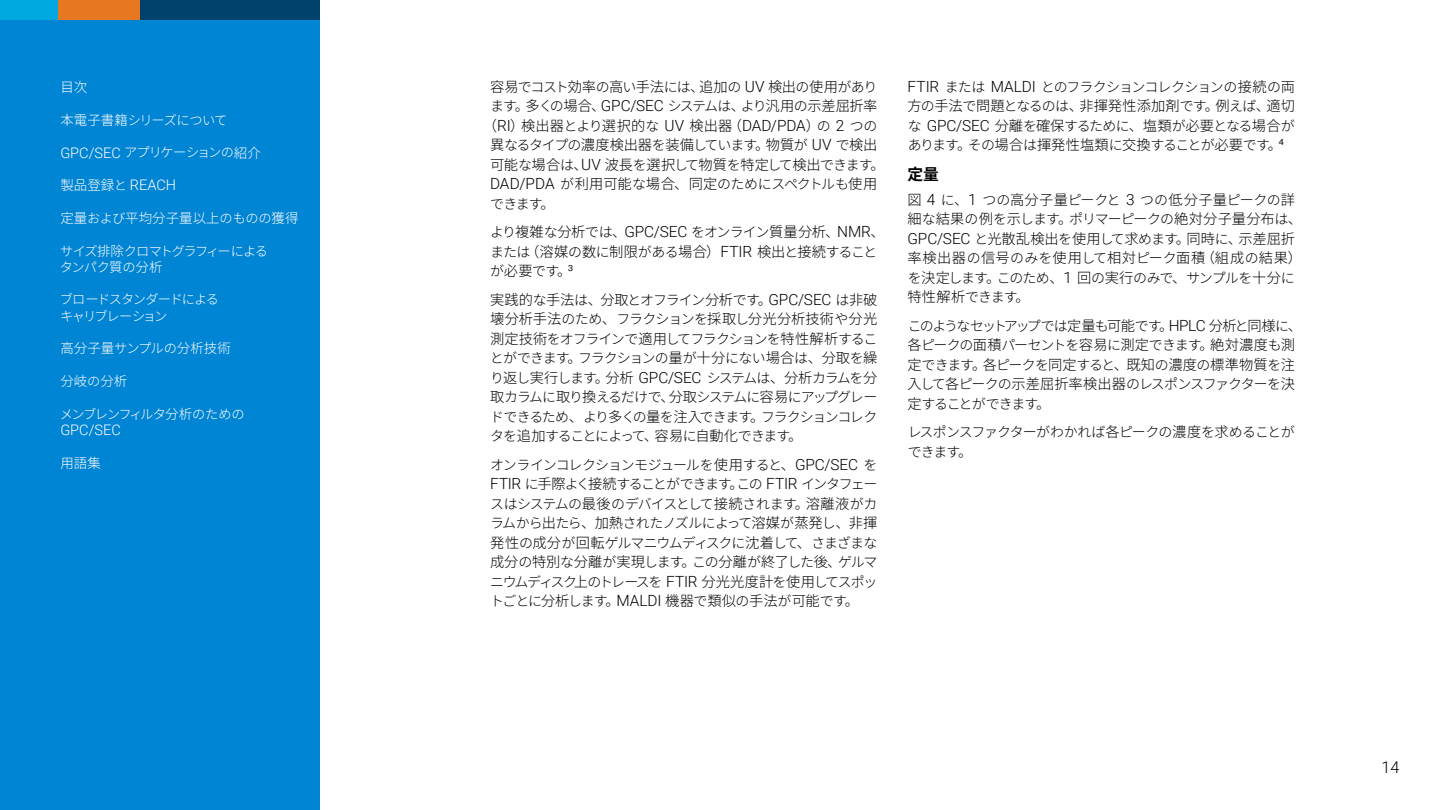
<style>
.page{position:relative;width:1440px;height:810px;background:#fff}
.page>*{position:absolute;margin:0;border:0;box-sizing:border-box;transform-origin:0 0}
.t1{font:300 16.2px "Roboto";color:#000}
.Heading2{font:700 15.75px "Noto Sans CJ Kjp";color:#000}
.t2{font:300 14.55px "Roboto";color:#fff}
.Body{font:300 14.25px/19.5px "Noto Sans CJ Kjp";letter-spacing:.005em;color:#000;text-align:center}
.Body-2{font:300 14.25px/19.5px "Noto Sans CJ Kjp";letter-spacing:.025em;color:#000}
.Body-3{font:300 13.95px/19.5px "Noto Sans CJ Kjp";letter-spacing:-.08em;color:#000}
.Body-4{font:300 13.95px/19.5px "Noto Sans CJ Kjp";letter-spacing:-.1em;color:#000}
.t3{font:300 13.5px "Noto Sans CJ Kjp";color:#fff}
.t4{font:300 13.2px/16.2px "Noto Sans CJ Kjp";letter-spacing:-.09em;color:#fff}
.t5{font:300 13.2px "Noto Sans CJ Kjp";letter-spacing:-.07em;color:#fff}
.s1{font-size:13.5px}
.s2{font-family:"Roboto";font-size:14.55px}
.s3{font-family:"Noto Sans CJ Kjp";font-size:13.5px}
.s4{font-family:"Noto Sans CJ Kjp";font-size:13.2px}
.s5{font-size:13.2px}
.s6{font-size:13.95px}
.s7{font-family:"Roboto";font-size:15.38px}
.s8{font-size:14.25px}
</style>
<div class="page">
<div style="left:0;top:0;width:320px;height:810px;background:#0085d5"></div>
<div style="left:0;top:0;width:320px;height:20px;background:#00426a"></div>
<div style="left:0;top:0;width:81px;height:20px;background:#00a9e0"></div>
<div style="left:59px;top:0;width:81px;height:20px;background:#e87722"></div>
<p class="t3" style="left:60px;top:80px;width:28px">目次</p>
<p class="t5" style="left:60px;top:113px;width:169px"><span class="s1">本電子書籍</span>シリーズについて</p>
<p class="t5" style="left:60px;top:145px;width:202px"><span class="s2">GPC/SEC</span> アプリケーションの<span class="s1">紹介</span></p>
<p class="t2" style="left:60px;top:175px;width:117px"><span class="s3">製品登録</span><span class="s4">と</span> REACH</p>
<p class="t3" style="left:60px;top:210px;width:240px">定量<span class="s5">および</span>平均分子量以上<span class="s5">のものの</span>獲得</p>
<p class="t4" style="left:60px;top:243px;width:210px">サイズ<span class="s1">排除</span>クロマトグラフィーによるタンパク<span class="s1">質</span>の<span class="s1">分析</span></p>
<p class="t4" style="left:60px;top:292px;width:161px">ブロードスタンダードによるキャリブレーション</p>
<p class="t3" style="left:60px;top:341px;width:172px">高分子量<span class="s5">サンプルの</span>分析技術</p>
<p class="t3" style="left:60px;top:374px;width:69px">分岐<span class="s5">の</span>分析</p>
<p class="t4" style="left:60px;top:406px;width:186px">メンブレンフィルタ<span class="s1">分析</span>のための</p>
<p class="t2" style="left:60px;top:420px;width:62px">GPC/SEC</p>
<p class="t3" style="left:60px;top:455px;width:42px">用語集</p>
<p class="Body" style="left:483px;top:77px;width:396px">容易<span class="s6">でコスト</span>効率<span class="s6">の</span>高<span class="s6">い</span>手法<span class="s6">には</span>、追加<span class="s6">の</span> <span class="s7">UV</span> 検出<span class="s6">の</span>使用<span class="s6">があります</span>。多<span class="s6">くの</span>場合、<span class="s7">GPC/SEC</span> <span class="s6">システムは</span>、<span class="s6">より</span>汎用<span class="s6">の</span>示差屈折率（<span class="s7">RI</span>）検出器<span class="s6">とより</span>選択的<span class="s6">な</span> <span class="s7">UV</span> 検出器（<span class="s7">DAD/PDA</span>）<span class="s6">の</span> <span class="s7">2</span> <span class="s6">つの</span></p>
<p class="Body-3" style="left:490px;top:136px;width:389px"><span class="s8">異</span>なるタイプの<span class="s8">濃度検出器</span>を<span class="s8">装備</span>しています<span class="s8">。物質</span>が <span class="s7">UV</span> で<span class="s8">検出</span></p>
<p class="Body" style="left:490px;top:155px;width:396px">可能<span class="s6">な</span>場合<span class="s6">は</span>、<span class="s7">UV</span> 波長<span class="s6">を</span>選択<span class="s6">して</span>物質<span class="s6">を</span>特定<span class="s6">して</span>検出<span class="s6">できます</span>。</p>
<p class="Body-3" style="left:490px;top:175px;width:389px"><span class="s7">DAD/PDA</span> が<span class="s8">利用可能</span>な<span class="s8">場合、同定</span>のためにスペクトルも<span class="s8">使用</span>できます<span class="s8">。</span></p>
<p class="Body-3" style="left:490px;top:223px;width:396px">より<span class="s8">複雑</span>な<span class="s8">分析</span>では<span class="s8">、</span><span class="s7">GPC/SEC</span> をオンライン<span class="s8">質量分析、</span><span class="s7">NMR</span><span class="s8">、</span>または<span class="s8">（溶媒</span>の<span class="s8">数</span>に<span class="s8">制限</span>がある<span class="s8">場合）</span><span class="s7">FTIR</span> <span class="s8">検出</span>と<span class="s8">接続</span>することが<span class="s8">必要</span>です<span class="s8">。</span><span class="s7">³</span></p>
<p class="Body" style="left:490px;top:290px;width:389px;text-align:left">実践的<span class="s6">な</span>手法<span class="s6">は</span>、分取<span class="s6">とオフライン</span>分析<span class="s6">です</span>。<span class="s7">GPC/SEC</span> <span class="s6">は</span>非破壊分析手法<span class="s6">のため</span>、<span class="s6">フラクションを</span>採取<span class="s6">し</span>分光分析技術<span class="s6">や</span>分光</p>
<p class="Body-3" style="left:490px;top:329px;width:389px;text-align:justify"><span class="s8">測定技術</span>をオフラインで<span class="s8">適用</span>してフラクションを<span class="s8">特性解析</span>することができます<span class="s8">。</span>フラクションの<span class="s8">量</span>が<span class="s8">十分</span>にない<span class="s8">場合</span>は<span class="s8">、分取</span>を<span class="s8">繰</span>り<span class="s8">返</span>し<span class="s8">実行</span>します<span class="s8">。分析</span> <span class="s7">GPC/SEC</span> システムは<span class="s8">、分析</span>カラムを<span class="s8">分取</span>カラムに<span class="s8">取</span>り<span class="s8">換</span>えるだけで<span class="s8">、分取</span>システムに<span class="s8">容易</span>にアップグレードできるため<span class="s8">、</span>より<span class="s8">多</span>くの<span class="s8">量</span>を<span class="s8">注入</span>できます<span class="s8">。</span>フラクションコレクタを<span class="s8">追加</span>することによって<span class="s8">、容易</span>に<span class="s8">自動化</span>できます<span class="s8">。</span></p>
<p class="Body-3" style="left:490px;top:455px;width:389px;text-align:justify">オンラインコレクションモジュールを<span class="s8">使用</span>すると<span class="s8">、</span><span class="s7">GPC/SEC</span> を<span class="s7">FTIR</span> に<span class="s8">手際</span>よく<span class="s8">接続</span>することができます<span class="s8">。</span>この <span class="s7">FTIR</span> インタフェースはシステムの<span class="s8">最後</span>のデバイスとして<span class="s8">接続</span>されます<span class="s8">。溶離液</span>がカラムから<span class="s8">出</span>たら<span class="s8">、加熱</span>されたノズルによって<span class="s8">溶媒</span>が<span class="s8">蒸発</span>し<span class="s8">、非揮発性</span>の<span class="s8">成分</span>が<span class="s8">回転</span>ゲルマニウムディスクに<span class="s8">沈着</span>して<span class="s8">、</span>さまざまな</p>
<p class="Body" style="left:490px;top:553px;width:389px">成分<span class="s6">の</span>特別<span class="s6">な</span>分離<span class="s6">が</span>実現<span class="s6">します</span>。<span class="s6">この</span>分離<span class="s6">が</span>終了<span class="s6">した</span>後、<span class="s6">ゲルマ</span></p>
<p class="Body-4" style="left:490px;top:572px;width:389px">ニウムディスク<span class="s8">上</span>のトレースを <span class="s7">FTIR</span> <span class="s8">分光光度計</span>を<span class="s8">使用</span>してスポットごとに<span class="s8">分析</span>します<span class="s8">。</span><span class="s7">MALDI</span> <span class="s8">機器</span>で<span class="s8">類似</span>の<span class="s8">手法</span>が<span class="s8">可能</span>です<span class="s8">。</span></p>
<p class="Body-3" style="left:908px;top:77px;width:389px"><span class="s7">FTIR</span> または <span class="s7">MALDI</span> とのフラクションコレクションの<span class="s8">接続</span>の<span class="s8">両</span></p>
<p class="Body" style="left:908px;top:97px;width:389px">方<span class="s6">の</span>手法<span class="s6">で</span>問題<span class="s6">となるのは</span>、非揮発性添加剤<span class="s6">です</span>。例<span class="s6">えば</span>、適切</p>
<p class="Body-3" style="left:908px;top:116px;width:389px">な <span class="s7">GPC/SEC</span> <span class="s8">分離</span>を<span class="s8">確保</span>するために<span class="s8">、塩類</span>が<span class="s8">必要</span>となる<span class="s8">場合</span>があります<span class="s8">。</span>その<span class="s8">場合</span>は<span class="s8">揮発性塩類</span>に<span class="s8">交換</span>することが<span class="s8">必要</span>です<span class="s8">。</span><span class="s7">4</span></p>
<p class="Heading2" style="left:908px;top:165px;width:33px">定量</p>
<p class="Body-3" style="left:908px;top:190px;width:396px"><span class="s8">図</span> <span class="s7">4</span> に<span class="s8">、</span><span class="s7">1</span> つの<span class="s8">高分子量</span>ピークと <span class="s7">3</span> つの<span class="s8">低分子量</span>ピークの<span class="s8">詳細</span>な<span class="s8">結果</span>の<span class="s8">例</span>を<span class="s8">示</span>します<span class="s8">。</span>ポリマーピークの<span class="s8">絶対分子量分布</span>は<span class="s8">、</span></p>
<p class="Body-2" style="left:908px;top:229px;width:396px"><span class="s7">GPC/SEC</span> <span class="s6">と</span>光散乱検出<span class="s6">を</span>使用<span class="s6">して</span>求<span class="s6">めます</span>。同時<span class="s6">に</span>、示差屈折率検出器<span class="s6">の</span>信号<span class="s6">のみを</span>使用<span class="s6">して</span>相対<span class="s6">ピーク</span>面積（組成<span class="s6">の</span>結果）</p>
<p class="Body-3" style="left:908px;top:268px;width:389px">を<span class="s8">決定</span>します<span class="s8">。</span>このため<span class="s8">、</span><span class="s7">1</span> <span class="s8">回</span>の<span class="s8">実行</span>のみで<span class="s8">、</span>サンプルを<span class="s8">十分</span>に</p>
<p class="Body" style="left:908px;top:288px;width:124px">特性解析<span class="s6">できます</span>。</p>
<p class="Body-3" style="left:908px;top:316px;width:396px">このようなセットアップでは<span class="s8">定量</span>も<span class="s8">可能</span>です<span class="s8">。</span><span class="s7">HPLC</span> <span class="s8">分析</span>と<span class="s8">同様</span>に<span class="s8">、各</span>ピークの<span class="s8">面積</span>パーセントを<span class="s8">容易</span>に<span class="s8">測定</span>できます<span class="s8">。絶対濃度</span>も<span class="s8">測</span></p>
<p class="Body" style="left:908px;top:355px;width:389px">定<span class="s6">できます</span>。各<span class="s6">ピークを</span>同定<span class="s6">すると</span>、既知<span class="s6">の</span>濃度<span class="s6">の</span>標準物質<span class="s6">を</span>注</p>
<p class="Body-3" style="left:908px;top:375px;width:389px"><span class="s8">入</span>して<span class="s8">各</span>ピークの<span class="s8">示差屈折率検出器</span>のレスポンスファクターを<span class="s8">決定</span>することができます<span class="s8">。</span></p>
<p class="Body-3" style="left:908px;top:423px;width:389px">レスポンスファクターがわかれば<span class="s8">各</span>ピークの<span class="s8">濃度</span>を<span class="s8">求</span>めることができます<span class="s8">。</span></p>
<p class="t1" style="left:1382px;top:756px;width:19px">14</p>
</div>
